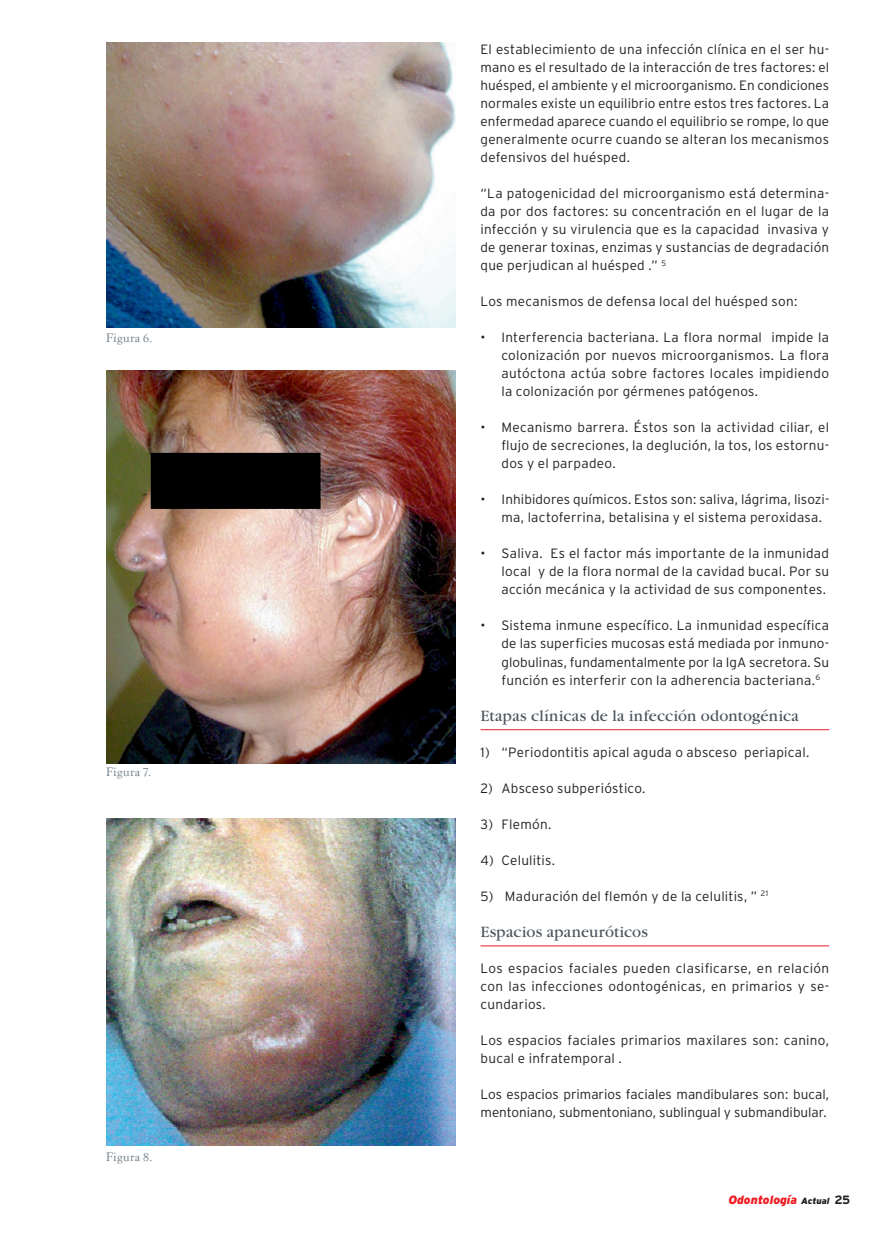
<style>
.page{position:relative;width:893px;height:1234px;background:#fff}
.page>*{position:absolute;margin:0;border:0;box-sizing:border-box;transform-origin:0 0}
.t1{font:16.5px "Garamond";letter-spacing:.015em;color:#4c545f}
.t2{font:300 13.5px/18px "Interstate";letter-spacing:.02em;color:#231f20;text-align:justify}
.t3{font:300 13.5px/18px "Interstate";color:#231f20}
.t4{font:12px "Simoncini Garamond";letter-spacing:.03em;color:#6b7a83}
.t5{font:italic 900 12px "Interstate";color:#ee1d23}
.s1{font-size:9px;color:#231f20}
.s2{font-weight:700;font-style:normal;color:#231f20}
</style>
<div class="page">
<hr style="left:480px;top:729px;width:349px;height:1px;background:#e41f25">
<hr style="left:480px;top:945px;width:349px;height:1px;background:#e41f25">
<img style="left:106px;top:43px;width:349px;height:285px">
<img style="left:106px;top:370px;width:349px;height:393px">
<img style="left:106px;top:818px;width:349px;height:326px">
<p class="t4" style="left:106px;top:330px;width:48px">Figura 6.</p>
<p class="t4" style="left:106px;top:764px;width:46px">Figura 7.</p>
<p class="t4" style="left:106px;top:1148px;width:48px">Figura 8.</p>
<p class="t2" style="left:480px;top:40px;width:350px">El establecimiento de una infección clínica en el ser hu&shy;mano es el resultado de la interacción de tres factores: el huésped, el ambiente y el microorganismo. En condiciones normales existe un equilibrio entre estos tres factores. La enfermedad aparece cuando el equilibrio se rompe, lo que generalmente ocurre cuando se alteran los mecanismos defensivos del huésped.</p>
<p class="t2" style="left:480px;top:184px;width:350px">“La patogenicidad del microorganismo está determina&shy;da por dos factores: su concentración en el lugar de la infección y su virulencia que es la capacidad invasiva y de generar toxinas, enzimas y sustancias de degradación que perjudican al huésped .” <sup>5</sup></p>
<p class="t2" style="left:480px;top:292px;width:318px">Los mecanismos de defensa local del huésped son:</p>
<p class="t2" style="left:501px;top:328px;width:329px;text-indent:-21px">• Interferencia bacteriana. La flora normal impide la colonización por nuevos microorganismos. La flora autóctona actúa sobre factores locales impidiendo la colonización por gérmenes patógenos.</p>
<p class="t2" style="left:501px;top:418px;width:329px;text-indent:-21px">• Mecanismo barrera. Éstos son la actividad ciliar, el flujo de secreciones, la deglución, la tos, los estornu&shy;dos y el parpadeo.</p>
<p class="t2" style="left:501px;top:490px;width:329px;text-indent:-21px">• Inhibidores químicos. Estos son: saliva, lágrima, lisozi&shy;ma, lactoferrina, betalisina y el sistema peroxidasa.</p>
<p class="t2" style="left:501px;top:544px;width:329px;text-indent:-21px">• Saliva. Es el factor más importante de la inmunidad local y de la flora normal de la cavidad bucal. Por su acción mecánica y la actividad de sus componentes.</p>
<p class="t2" style="left:501px;top:616px;width:329px;text-indent:-21px">• Sistema inmune específico. La inmunidad específica de las superficies mucosas está mediada por inmuno&shy;globulinas, fundamentalmente por la IgA secretora. Su función es interferir con la adherencia bacteriana.<sup>6</sup></p>
<p class="t1" style="left:480px;top:706px;width:320px">Etapas clínicas de la infección odontogénica</p>
<p class="t2" style="left:480px;top:742px;width:330px">1) “Periodontitis apical aguda o absceso periapical.</p>
<p class="t2" style="left:480px;top:778px;width:166px">2) Absceso subperióstico.</p>
<p class="t2" style="left:480px;top:814px;width:72px">3) Flemón.</p>
<p class="t2" style="left:480px;top:850px;width:76px">4) Celulitis.</p>
<p class="t2" style="left:480px;top:886px;width:289px">5) Maduración del flemón y de la celulitis, ” <sup>21</sup></p>
<p class="t1" style="left:480px;top:922px;width:169px">Espacios apaneuróticos</p>
<p class="t2" style="left:480px;top:958px;width:350px">Los espacios faciales pueden clasificarse, en relación con las infecciones odontogénicas, en primarios y se&shy;cundarios.</p>
<p class="t2" style="left:480px;top:1030px;width:350px">Los espacios faciales primarios maxilares son: canino, bucal e infratemporal .</p>
<p class="t3" style="left:480px;top:1084px;width:350px">Los espacios primarios faciales mandibulares son: bucal, mentoniano, submentoniano, sublingual y submandibular.</p>
<p class="t5" style="left:728px;top:1192px;width:123px">Odontología <span class="s1">Actual</span> <span class="s2">25</span></p>
</div>
